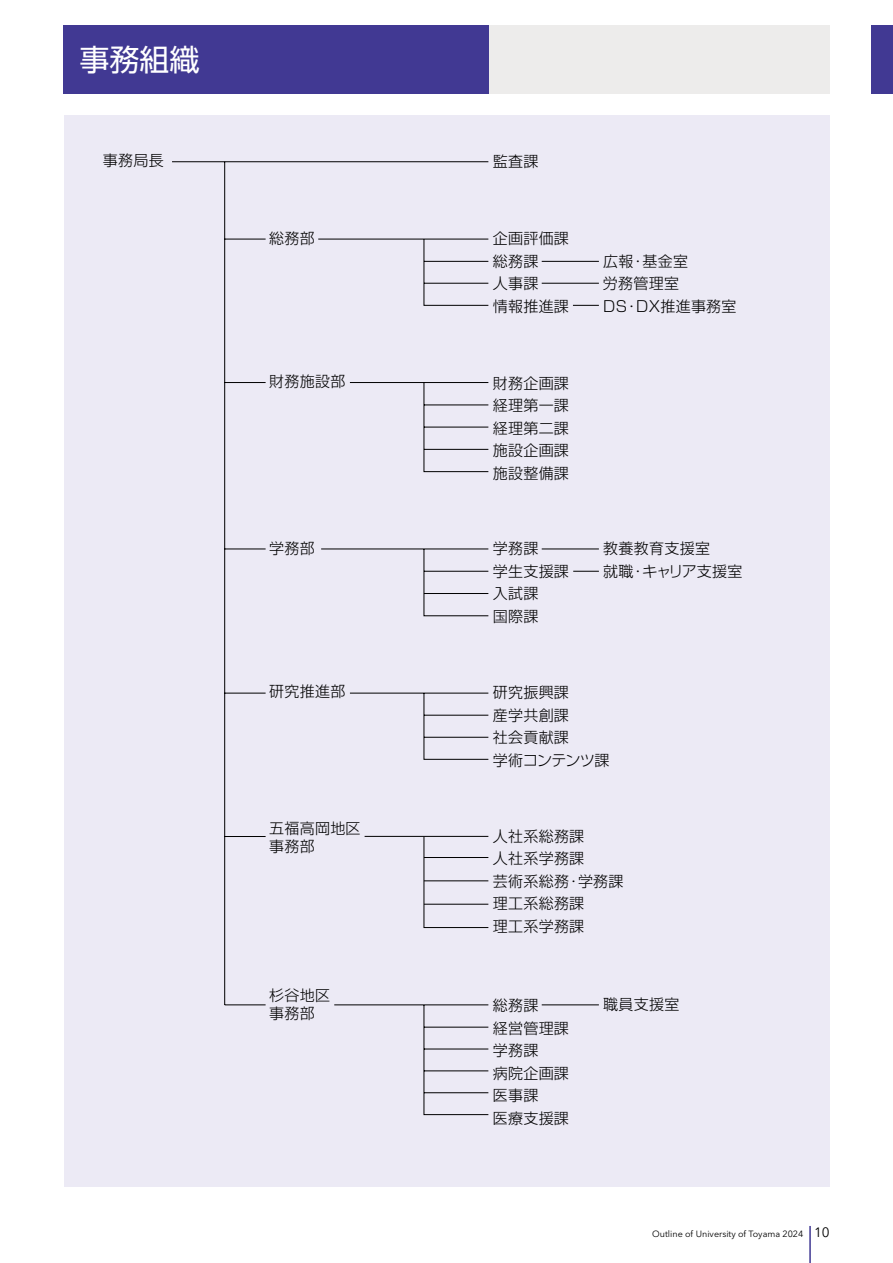
<style>
.page{position:relative;width:893px;height:1263px;background:#fff}
.page>*{position:absolute;margin:0;border:0;box-sizing:border-box;transform-origin:0 0}
.t1{font:30px "Shin Go Pr 6 Regular 90 pv RKSJ H";color:#fff}
.t2{font:15px/22.5px "Shin Go Pr 6 Light 90 pv RKSJ H";letter-spacing:.02em;color:#000}
.t3{font:13.5px "Avenir Next";color:#000}
.t4{font:9px "Avenir Next";color:#000}
</style>
<div class="page">
<div style="left:64px;top:115px;width:765px;height:1071px;background:#eceaf5"></div>
<svg style="left:172px;top:161px;width:427px;height:954px"></svg>
<svg style="left:423px;top:836px;width:66px;height:92px"></svg>
<hr style="left:365px;top:836px;width:123px;height:1px;background:#000">
<svg style="left:573px;top:571px;width:26px;height:1px"></svg>
<hr style="left:542px;top:1004px;width:57px;height:1px;background:#000">
<div style="left:872px;top:26px;width:21px;height:68px;background:#413993"></div>
<div style="left:64px;top:26px;width:765px;height:68px;background:#edeceb"></div>
<div style="left:64px;top:26px;width:425px;height:68px;background:#413993"></div>
<hr style="left:809px;top:1226px;width:2px;height:37px;background:#413993">
<h1 class="t1" style="left:80px;top:35px;width:122px">事務組織</h1>
<p class="t2" style="left:103px;top:148px;width:62px">事務局長</p>
<p class="t2" style="left:493px;top:148px;width:47px">監査課</p>
<p class="t2" style="left:269px;top:226px;width:47px">総務部</p>
<p class="t2" style="left:493px;top:226px;width:188px">企画評価課<br>総務課<br>人事課　　　　労務管理室情報推進課</p>
<p class="t2" style="left:603px;top:248px;width:86px">広報・基金室</p>
<p class="t2" style="left:603px;top:293px;width:135px">DS・DX推進事務室</p>
<p class="t2" style="left:269px;top:369px;width:78px">財務施設部</p>
<p class="t2" style="left:493px;top:370px;width:78px;text-align:justify">財務企画課経理第一課経理第二課施設企画課施設整備課</p>
<p class="t2" style="left:269px;top:536px;width:47px">学務部</p>
<p class="t2" style="left:493px;top:536px;width:78px">学務課<br>学生支援課入試課<br>国際課</p>
<p class="t2" style="left:603px;top:536px;width:141px">教養教育支援室<br>就職・キャリア支援室</p>
<p class="t2" style="left:269px;top:679px;width:78px">研究推進部</p>
<p class="t2" style="left:493px;top:680px;width:118px">研究振興課<br>産学共創課<br>社会貢献課<br>学術コンテンツ課</p>
<p class="t2" style="left:269px;top:817px;width:93px;line-height:18px">五福高岡地区事務部</p>
<p class="t2" style="left:493px;top:823px;width:132px">人社系総務課<br>人社系学務課<br>芸術系総務・学務課理工系総務課<br>理工系学務課</p>
<p class="t2" style="left:269px;top:985px;width:62px;line-height:18px">杉谷地区事務部</p>
<p class="t2" style="left:493px;top:993px;width:78px">総務課<br>経営管理課学務課<br>病院企画課医事課<br>医療支援課</p>
<p class="t2" style="left:603px;top:992px;width:78px">職員支援室</p>
<p class="t4" style="left:652px;top:1226px;width:153px">Outline of University of Toyama 2024</p>
<p class="t3" style="left:814px;top:1221px;width:17px">10</p>
</div>
